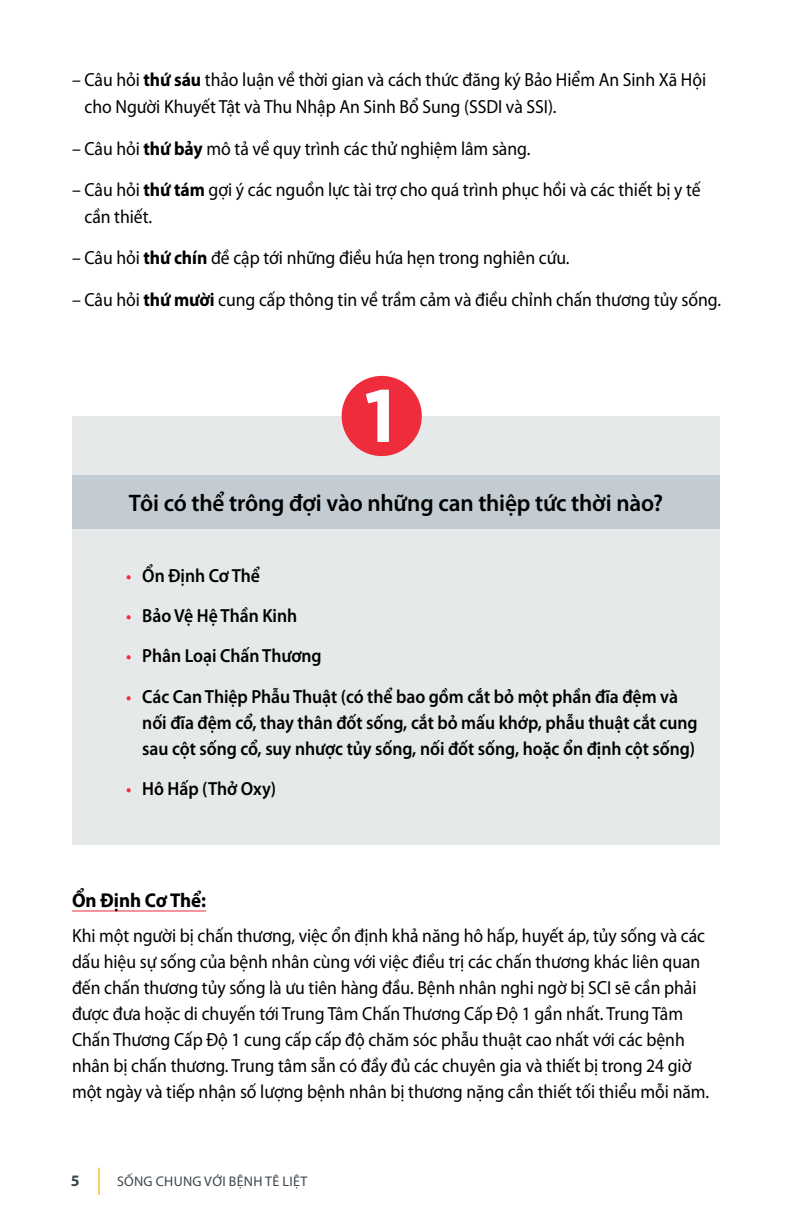
<style>
.page{position:relative;width:792px;height:1224px;background:#fff}
.page>*{position:absolute;margin:0;border:0;box-sizing:border-box;transform-origin:0 0}
.t1{font:700 74.2px "Gotham";color:#fff}
.t2{font:600 24px "Myriad Pro";letter-spacing:-.01em;color:#000}
.t3{font:700 20px "Myriad Pro";letter-spacing:-.005em;color:#000;scale:.95 1}
.t4{font:19px/26px "Myriad Pro";letter-spacing:-.005em;color:#000;scale:.93 1}
.t5{font:600 19px/26px "Myriad Pro";letter-spacing:-.005em;color:#000;scale:.93 1}
.t6{font:700 16px "Myriad Pro";color:#3d464c}
.t7{font:14px "Myriad Pro";letter-spacing:.02em;color:#3d464c}
.s1{font-weight:700}
.s2{font-size:18px;color:#ee2c3c}
</style>
<div class="page">
<hr style="left:98px;top:1168px;width:2px;height:27px;background:#ffc425">
<div style="left:72px;top:416px;width:648px;height:429px;background:#e6e9ea"></div>
<div style="left:72px;top:475px;width:648px;height:54px;background:#c3ccd2"></div>
<div style="left:342px;top:376px;width:80px;height:80px;background:#ee2c3c;border-radius:50%"></div>
<hr style="left:72px;top:910px;width:134px;height:1px;background:#ee2c3c">
<p class="t4" style="left:84px;top:66px;width:670px;line-height:27px;text-indent:-12px">– Câu hỏi <span class="s1">thứ sáu</span> thảo luận về thời gian và cách thức đăng ký Bảo Hiểm An Sinh Xã Hội cho Người Khuyết Tật và Thu Nhập An Sinh Bổ Sung (SSDI và SSI).</p>
<p class="t4" style="left:72px;top:135px;width:494px">– Câu hỏi <span class="s1">thứ bảy</span> mô tả về quy trình các thử nghiệm lâm sàng.</p>
<p class="t4" style="left:84px;top:176px;width:664px;line-height:27px;text-indent:-12px">– Câu hỏi <span class="s1">thứ tám</span> gợi ý các nguồn lực tài trợ cho quá trình phục hồi và các thiết bị y tế cần thiết.</p>
<p class="t4" style="left:72px;top:245px;width:537px">– Câu hỏi <span class="s1">thứ chín</span> đề cập tới những điều hứa hẹn trong nghiên cứu.</p>
<p class="t4" style="left:72px;top:286px;width:699px">– Câu hỏi <span class="s1">thứ mười</span> cung cấp thông tin về trầm cảm và điều chỉnh chấn thương tủy sống.</p>
<h1 class="t1" style="left:364px;top:367px;width:33px">1</h1>
<p class="t2" style="left:129px;top:487px;width:536px">Tôi có thể trông đợi vào những can thiệp tức thời nào?</p>
<p class="t5" style="left:126px;top:562px;width:145px"><span class="s2">•</span> Ổn Định Cơ Thể</p>
<p class="t5" style="left:126px;top:602px;width:185px"><span class="s2">•</span> Bảo Vệ Hệ Thần Kinh</p>
<p class="t5" style="left:126px;top:642px;width:212px"><span class="s2">•</span> Phân Loại Chấn Thương</p>
<p class="t5" style="left:142px;top:683px;width:599px;text-indent:-16px"><span class="s2">•</span> Các Can Thiệp Phẫu Thuật (có thể bao gồm cắt bỏ một phần đĩa đệm và nối đĩa đệm cổ, thay thân đốt sống, cắt bỏ mấu khớp, phẫu thuật cắt cung sau cột sống cổ, suy nhược tủy sống, nối đốt sống, hoặc ổn định cột sống)</p>
<p class="t5" style="left:126px;top:775px;width:163px"><span class="s2">•</span> Hô Hấp (Thở Oxy)</p>
<p class="t3" style="left:72px;top:887px;width:143px">Ổn Định Cơ Thể:</p>
<p class="t4" style="left:72px;top:922px;width:687px">Khi một người bị chấn thương, việc ổn định khả năng hô hấp, huyết áp, tủy sống và các dấu hiệu sự sống của bệnh nhân cùng với việc điều trị các chấn thương khác liên quan đến chấn thương tủy sống là ưu tiên hàng đầu. Bệnh nhân nghi ngờ bị SCI sẽ cần phải được đưa hoặc di chuyến tới Trung Tâm Chấn Thương Cấp Độ 1 gần nhất. Trung Tâm Chấn Thương Cấp Độ 1 cung cấp cấp độ chăm sóc phẫu thuật cao nhất với các bệnh nhân bị chấn thương. Trung tâm sẵn có đầy đủ các chuyên gia và thiết bị trong 24 giờ một ngày và tiếp nhận số lượng bệnh nhân bị thương nặng cần thiết tối thiểu mỗi năm.</p>
<p class="t6" style="left:71px;top:1170px;width:10px">5</p>
<p class="t7" style="left:117px;top:1172px;width:192px">SỐNG CHUNG VỚI BỆNH TÊ LIỆT</p>
</div>
